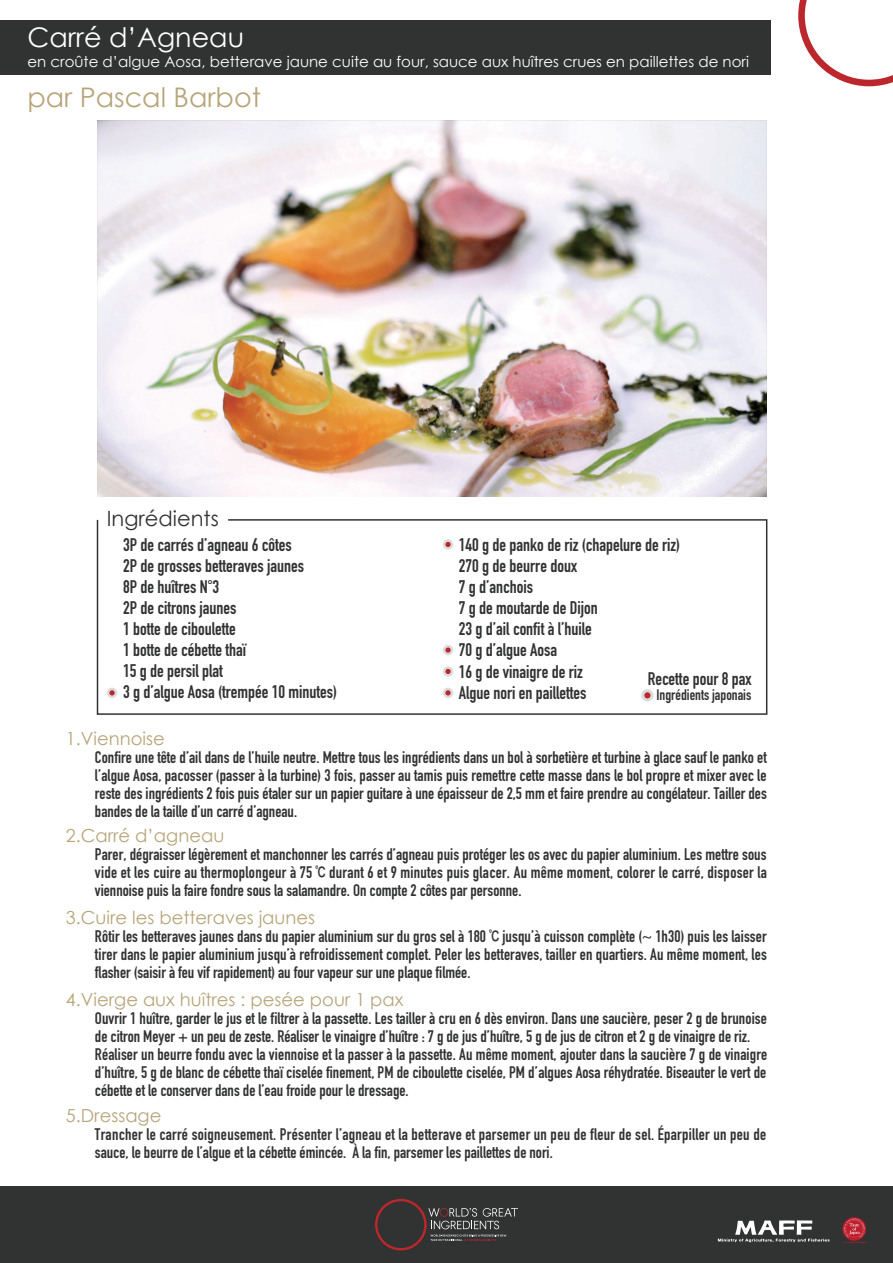
<style>
.page{position:relative;width:893px;height:1263px;background:#fff}
.page>*{position:absolute;margin:0;border:0;box-sizing:border-box;transform-origin:0 0}
.t1{font:27px "Century Gothic";color:#b7a57a}
.t2{font:27px "Century Gothic";color:#fff}
.t3{font:21px "Century Gothic";color:#313232}
.t4{font:700 18px/21px "DIN Condensed";color:#313232}
.t5{font:18px "Century Gothic";color:#b7a57a}
.t6{font:700 16.5px/18px "DIN Condensed";letter-spacing:.005em;color:#313232;text-align:justify}
.t7{font:15px "Century Gothic";color:#fff}
.t8{font:700 15px "DIN Condensed";color:#313232}
.s1{font-family:"Hira Kaku Pro N W6";font-weight:400;font-size:13.5px}
.s2{font-family:"Myriad Pro";font-weight:400}
</style>
<div class="page">
<div style="left:0;top:1187px;width:893px;height:76px;background:#313232"></div>
<div style="left:0;top:20px;width:770px;height:55px;background:#313232"></div>
<svg style="left:718px;top:1220px;width:112px;height:22px"></svg>
<svg style="left:842px;top:1217px;width:24px;height:26px"></svg>
<svg style="left:375px;top:1199px;width:143px;height:51px"></svg>
<svg style="left:798px;top:0;width:95px;height:86px"></svg>
<img style="left:98px;top:120px;width:669px;height:377px">
<svg style="left:96px;top:519px;width:672px;height:196px"></svg>
<div style="left:641px;top:689px;width:12px;height:12px;background:#dbdbdb;border-radius:50%"></div>
<svg style="left:644px;top:692px;width:6px;height:6px"></svg>
<h1 class="t2" style="left:27px;top:18px;width:218px">Carré d’Agneau</h1>
<p class="t7" style="left:27px;top:51px;width:723px">en croûte d’algue Aosa, betterave jaune cuite au four, sauce aux huîtres crues en paillettes de nori</p>
<h1 class="t1" style="left:27px;top:78px;width:235px">par Pascal Barbot</h1>
<p class="t3" style="left:107px;top:504px;width:113px">Ingrédients</p>
<p class="t4" style="left:123px;top:534px;width:216px">3P de carrés d’agneau 6 côtes<br>2P de grosses betteraves jaunes<br>8P de huîtres N°3<br>2P de citrons jaunes<br>1 botte de ciboulette<br>1 botte de cébette thaï<br>15 g de persil plat<br>3 g d’algue Aosa (trempée 10 minutes)</p>
<p class="t4" style="left:459px;top:534px;width:223px">140 g de panko de riz (chapelure de riz)<br>270 g de beurre doux<br>7 g d’anchois<br>7 g de moutarde de Dijon<br>23 g d’ail confit à l’huile<br>70 g d’algue Aosa<br>16 g de vinaigre de riz<br>Algue nori en paillettes</p>
<p class="t4" style="left:648px;top:668px;width:105px">Recette pour 8 pax</p>
<p class="t8" style="left:657px;top:685px;width:96px">Ingrédients japonais</p>
<p class="t5" style="left:66px;top:726px;width:100px">1.Viennoise</p>
<p class="t6" style="left:95px;top:748px;width:673px">Confire une tête d’ail dans de l’huile neutre. Mettre tous les ingrédients dans un bol à sorbetière et turbine à glace sauf le panko et l’algue Aosa, pacosser (passer à la turbine) 3 fois, passer au tamis puis remettre cette masse dans le bol propre et mixer avec le reste des ingrédients 2 fois puis étaler sur un papier guitare à une épaisseur de 2,5 mm et faire prendre au congélateur. Tailler des bandes de la taille d’un carré d’agneau.</p>
<p class="t5" style="left:66px;top:822px;width:160px">2.Carré d’agneau</p>
<p class="t6" style="left:95px;top:845px;width:673px">Parer, dégraisser légèrement et manchonner les carrés d’agneau puis protéger les os avec du papier aluminium. Les mettre sous vide et les cuire au thermoplongeur à 75 <span class="s1">℃</span> durant 6 et 9 minutes puis glacer. Au même moment, colorer le carré, disposer la viennoise puis la faire fondre sous la salamandre. On compte 2 côtes par personne.</p>
<p class="t5" style="left:66px;top:904px;width:251px">3.Cuire les betteraves jaunes</p>
<p class="t6" style="left:95px;top:927px;width:673px">Rôtir les betteraves jaunes dans du papier aluminium sur du gros sel à 180 <span class="s1">℃</span> jusqu’à cuisson complète (<span class="s2">~</span> 1h30) puis les laisser tirer dans le papier aluminium jusqu’à refroidissement complet. Peler les betteraves, tailler en quartiers. Au même moment, les flasher (saisir à feu vif rapidement) au four vapeur sur une plaque filmée.</p>
<p class="t5" style="left:66px;top:986px;width:339px">4.Vierge aux huîtres : pesée pour 1 pax</p>
<p class="t6" style="left:95px;top:1009px;width:674px;text-align:left">Ouvrir 1 huître, garder le jus et le filtrer à la passette. Les tailler à cru en 6 dès environ. Dans une saucière, peser 2 g de brunoise de citron Meyer + un peu de zeste. Réaliser le vinaigre d’huître : 7 g de jus d’huître, 5 g de jus de citron et 2 g de vinaigre de riz.<br>Réaliser un beurre fondu avec la viennoise et la passer à la passette. Au même moment, ajouter dans la saucière 7 g de vinaigre d’huître, 5 g de blanc de cébette thaï ciselée finement, PM de ciboulette ciselée, PM d’algues Aosa réhydratée. Biseauter le vert de cébette et le conserver dans de l’eau froide pour le dressage.</p>
<p class="t5" style="left:66px;top:1103px;width:97px">5.Dressage</p>
<p class="t6" style="left:95px;top:1125px;width:673px">Trancher le carré soigneusement. Présenter l’agneau et la betterave et parsemer un peu de fleur de sel. Éparpiller un peu de sauce, le beurre de l’algue et la cébette émincée. À la fin, parsemer les paillettes de nori.</p>
</div>
